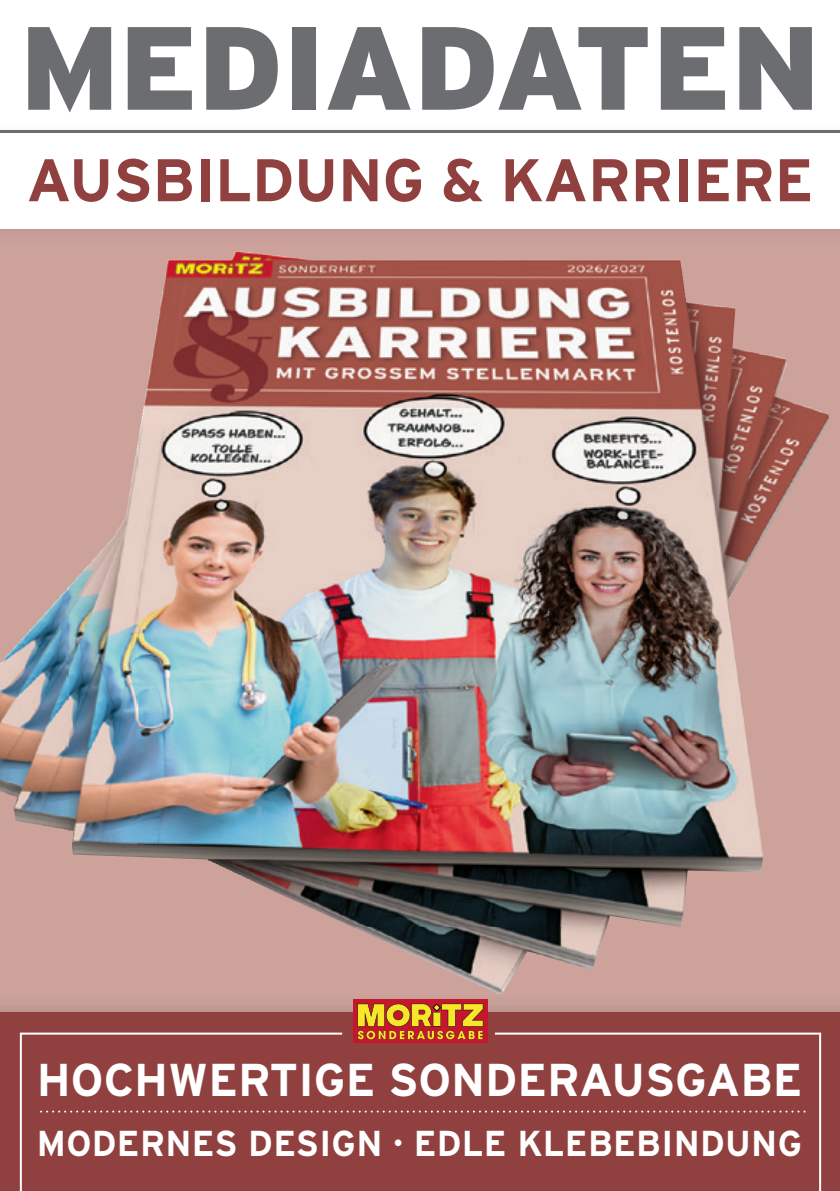
<style>
.page{position:relative;width:840px;height:1191px;background:#fff}
.page>*{position:absolute;margin:0;border:0;box-sizing:border-box;transform-origin:0 0}
.t1{font:900 118px "Interstate";color:#6c6d70}
.t2{font:700 60px "Interstate";letter-spacing:-.005em;color:#90403f}
.t3{font:700 46px "Interstate";color:#fff}
.t4{font:700 36px "Interstate";letter-spacing:.01em;color:#fff}
</style>
<div class="page">
<div style="left:0;top:228px;width:839px;height:784px;background:#cca29b"></div>
<img style="left:138px;top:251px;width:621px;height:540px">
<img style="left:759px;top:353px;width:69px;height:192px">
<img style="left:68px;top:441px;width:70px;height:416px">
<img style="left:0;top:586px;width:69px;height:244px">
<img style="left:137px;top:791px;width:626px;height:69px">
<img style="left:208px;top:859px;width:554px;height:69px">
<img style="left:351px;top:926px;width:253px;height:68px">
<img style="left:0;top:130px;width:839px;height:99px">
<div style="left:0;top:132px;width:839px;height:96px;background:#fff"></div>
<div style="left:0;top:1012px;width:839px;height:179px;background:#90403f"></div>
<svg style="left:20px;top:1032px;width:800px;height:159px"></svg>
<svg style="left:40px;top:1110px;width:765px;height:2px"></svg>
<hr style="left:0;top:131px;width:839px;height:2px;background:#6c6d70">
<div style="left:353px;top:999px;width:134px;height:44px;background:#c5172c"></div>
<svg style="left:357px;top:1003px;width:126px;height:36px"></svg>
<h1 class="t1" style="left:20px;top:1px;width:801px">MEDIADATEN</h1>
<h2 class="t2" style="left:26px;top:147px;width:788px">AUSBILDUNG &amp; KARRIERE</h2>
<p class="t3" style="left:37px;top:1054px;width:766px">HOCHWERTIGE SONDERAUSGABE</p>
<p class="t4" style="left:37px;top:1123px;width:766px">MODERNES DESIGN · EDLE KLEBEBINDUNG</p>
</div>
